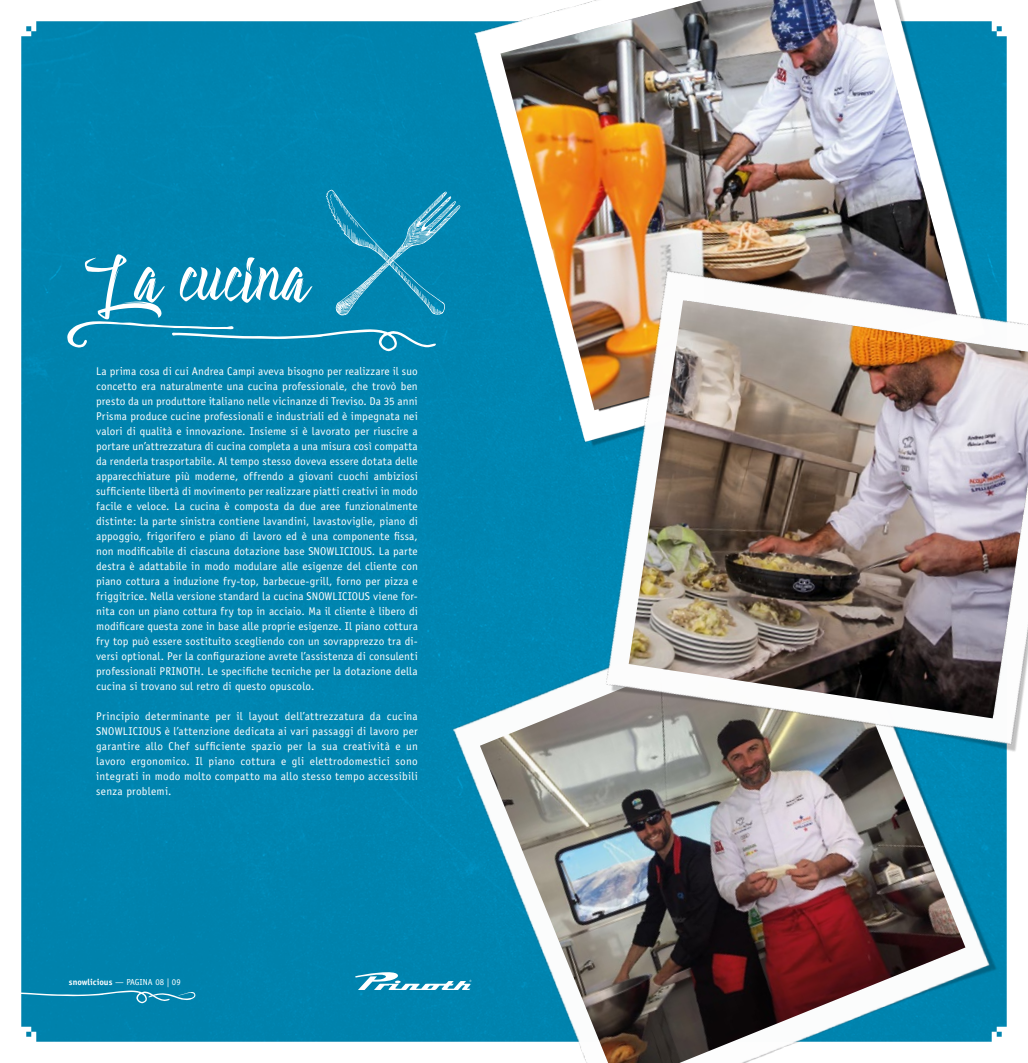
<style>
.page{position:relative;width:1028px;height:1063px;background:#fff}
.page>*{position:absolute;margin:0;border:0;box-sizing:border-box;transform-origin:0 0}
.t1{font:90px "Absolute";letter-spacing:.01em;color:#fff}
.t2{font:11.25px/15px "Officina Sans";letter-spacing:.02em;color:#fff;text-align:justify}
.t3{font:8.75px "Officina Sans";color:#fff}
.s1{font-weight:700}
</style>
<div class="page">
<div style="left:21px;top:21px;width:410px;height:1021px;background:#0084af"></div>
<svg style="left:326px;top:190px;width:94px;height:125px;background:#158fb6"></svg>
<svg style="left:355px;top:968px;width:26px;height:22px"></svg>
<svg style="left:21px;top:990px;width:175px;height:13px;background:#2594b8"></svg>
<img style="left:420px;top:21px;width:587px;height:483px">
<img style="left:500px;top:0;width:456px;height:106px">
<img style="left:381px;top:508px;width:626px;height:534px">
<img style="left:480px;top:925px;width:485px;height:138px">
<img style="left:431px;top:106px;width:589px;height:819px">
<img style="left:628px;top:300px;width:400px;height:418px">
<svg style="left:67px;top:321px;width:369px;height:31px;background:#1c92b8"></svg>
<h1 class="t1" style="left:83px;top:232px;width:229px">L a cucina</h1>
<p class="t2" style="left:96px;top:364px;width:323px">La prima cosa di cui Andrea Campi aveva bisogno per realizzare il suo concetto era naturalmente una cucina professionale, che trovò ben presto da un produttore italiano nelle vicinanze di Treviso. Da 35 anni Prisma produce cucine professionali e industriali ed è impegnata nei valori di qualità e innovazione. Insieme si è lavorato per riuscire a portare un’attrezzatura di cucina completa a una misura così compatta da renderla trasportabile. Al tempo stesso doveva essere dotata delle apparecchiature più moderne, offrendo a giovani cuochi ambiziosi sufficiente libertà di movimento per realizzare piatti creativi in modo facile e veloce. La cucina è composta da due aree funzionalmente distinte: la parte sinistra contiene lavandini, lavastoviglie, piano di appoggio, frigorifero e piano di lavoro ed è una componente fissa, non modificabile di ciascuna dotazione base SNOWLICIOUS. La parte destra è adattabile in modo modulare alle esigenze del cliente con piano cottura a induzione fry-top, barbecue-grill, forno per pizza e friggitrice. Nella versione standard la cucina SNOWLICIOUS viene for&shy;nita con un piano cottura fry top in acciaio. Ma il cliente è libero di modificare questa zone in base alle proprie esigenze. Il piano cottura fry top può essere sostituito scegliendo con un sovrapprezzo tra di&shy;versi optional. Per la configurazione avrete l’assistenza di consulenti professionali PRINOTH. Le specifiche tecniche per la dotazione della cucina si trovano sul retro di questo opuscolo.</p>
<p class="t2" style="left:96px;top:709px;width:323px">Principio determinante per il layout dell’attrezzatura da cucina SNOWLICIOUS è l’attenzione dedicata ai vari passaggi di lavoro per garantire allo Chef sufficiente spazio per la sua creatività e un lavoro ergonomico. Il piano cottura e gli elettrodomestici sono integrati in modo molto compatto ma allo stesso tempo accessibili senza problemi.</p>
<p class="t3" style="left:69px;top:977px;width:113px"><span class="s1">snowlicious</span> — PAGINA 08 | 09</p>
</div>
